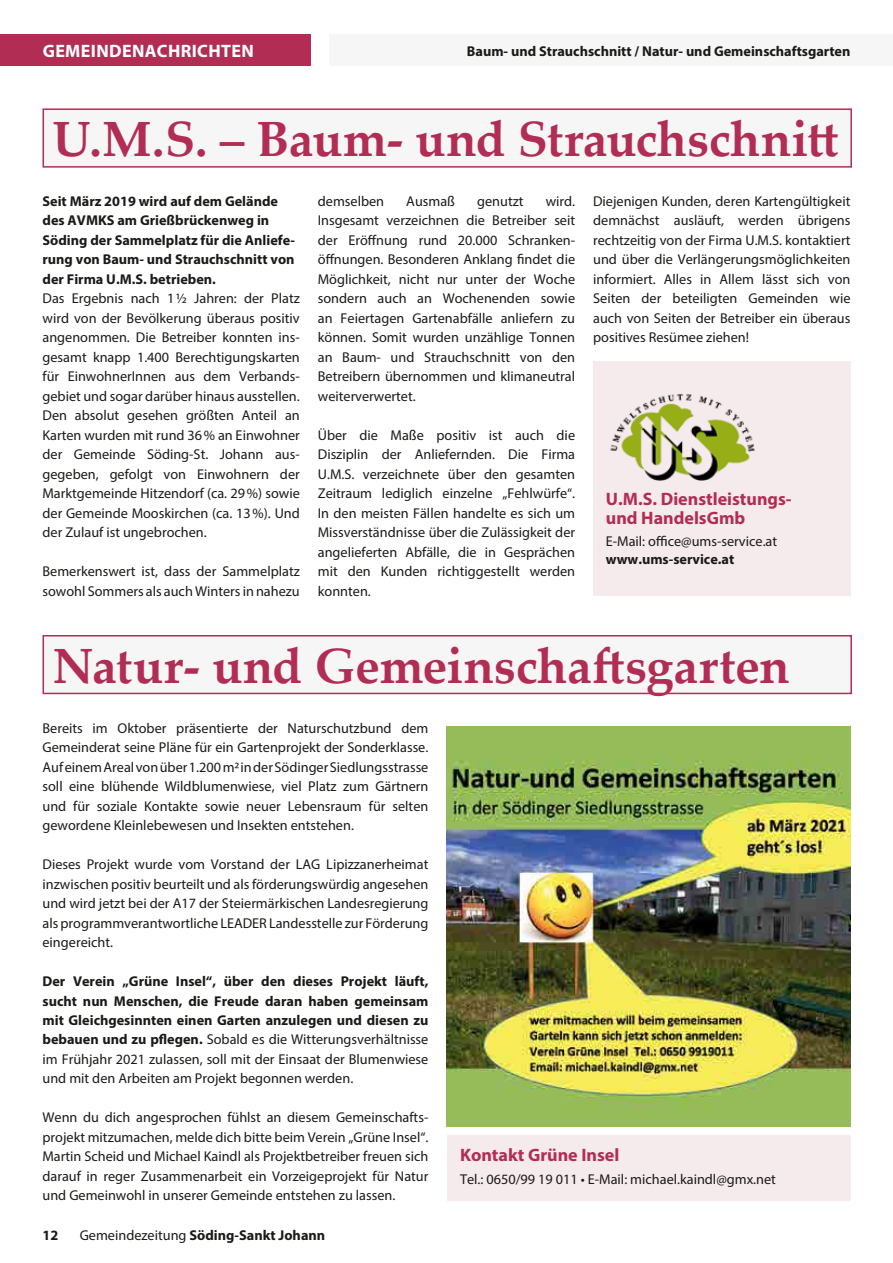
<style>
.page{position:relative;width:893px;height:1263px;background:#fff}
.page>*{position:absolute;margin:0;border:0;box-sizing:border-box;transform-origin:0 0}
.t1{font:700 49.5px "Palatino Linotype";letter-spacing:-.005em;color:#b22d54}
.t2{font:700 18px/19.5px "Myriad Pro";color:#b22d54}
.t3{font:700 18px "Myriad Pro";letter-spacing:.02em;color:#fff}
.t4{font:14.25px/19.5px "Myriad Pro";color:#1a1a18;text-align:justify}
.t5{font:700 14.25px/19.5px "Myriad Pro";color:#1a1a18}
.s1{font-weight:400}
</style>
<div class="page">
<div style="left:329px;top:34px;width:564px;height:32px;background:#f6f6f6"></div>
<div style="left:0;top:34px;width:311px;height:32px;background:#b22d54"></div>
<div style="left:43px;top:109px;width:808px;height:58px;background:#f6f6f6"></div>
<div style="left:43px;top:108px;width:809px;height:60px;border:2px solid #b22d54"></div>
<div style="left:593px;top:362px;width:257px;height:234px;background:#f6ebec"></div>
<img style="left:610px;top:393px;width:145px;height:88px">
<div style="left:43px;top:636px;width:808px;height:57px;background:#f6f6f6"></div>
<div style="left:43px;top:635px;width:809px;height:59px;border:2px solid #b22d54"></div>
<div style="left:447px;top:1135px;width:403px;height:65px;background:#f6ebec"></div>
<img style="left:446px;top:726px;width:404px;height:400px">
<p class="t3" style="left:43px;top:39px;width:213px">GEMEINDENACHRICHTEN</p>
<p class="t5" style="left:467px;top:41px;width:385px">Baum- und Strauchschnitt / Natur- und Gemeinschaftsgarten</p>
<h1 class="t1" style="left:53px;top:104px;width:787px">U.M.S. – Baum- und Strauchschnitt</h1>
<p class="t5" style="left:43px;top:191px;width:254px">Seit März 2019 wird auf dem Gelände des AVMKS am Grießbrückenweg in Söding der Sammelplatz für die Anliefe&shy;rung von Baum- und Strauchschnitt von der Firma U.M.S. betrieben.</p>
<p class="t4" style="left:43px;top:289px;width:259px">Das Ergebnis nach 1½ Jahren: der Platz wird von der Bevölkerung überaus positiv angenommen. Die Betreiber konnten ins&shy;gesamt knapp 1.400 Berechtigungskarten für EinwohnerInnen aus dem Verbands&shy;gebiet und sogar darüber hinaus ausstellen.<br>Den absolut gesehen größten Anteil an Karten wurden mit rund 36% an Einwohner der Gemeinde Söding-St. Johann aus&shy;gegeben, gefolgt von Einwohnern der Marktgemeinde Hitzendorf (ca. 29%) sowie der Gemeinde Mooskirchen (ca. 13%). Und der Zulauf ist ungebrochen.</p>
<p class="t4" style="left:43px;top:562px;width:259px">Bemerkenswert ist, dass der Sammelplatz sowohl Sommers als auch Winters in nahezu</p>
<p class="t4" style="left:318px;top:191px;width:68px">demselben</p>
<p class="t4" style="left:406px;top:191px;width:50px">Ausmaß</p>
<p class="t4" style="left:477px;top:191px;width:48px">genutzt</p>
<p class="t4" style="left:593px;top:191px;width:259px">Diejenigen Kunden, deren Kartengültigkeit demnächst ausläuft, werden übrigens rechtzeitig von der Firma U.M.S. kontaktiert und über die Verlängerungsmöglichkeiten informiert. Alles in Allem lässt sich von Seiten der beteiligten Gemeinden wie auch von Seiten der Betreiber ein überaus positives Resümee ziehen!</p>
<p class="t4" style="left:318px;top:191px;width:259px;text-indent:228px">wird.<br>Insgesamt verzeichnen die Betreiber seit der Eröffnung rund 20.000 Schranken&shy;öffnungen. Besonderen Anklang findet die Möglichkeit, nicht nur unter der Woche sondern auch an Wochenenden sowie an Feiertagen Gartenabfälle anliefern zu können. Somit wurden unzählige Tonnen an Baum- und Strauchschnitt von den Betreibern übernommen und klimaneutral weiterverwertet.</p>
<p class="t4" style="left:318px;top:425px;width:259px">Über die Maße positiv ist auch die Disziplin der Anliefernden. Die Firma U.M.S. verzeichnete über den gesamten Zeitraum lediglich einzelne „Fehlwürfe“.<br>In den meisten Fällen handelte es sich um Missverständnisse über die Zulässigkeit der angelieferten Abfälle, die in Gesprächen mit den Kunden richtiggestellt werden konnten.</p>
<p class="t2" style="left:606px;top:488px;width:187px">U.M.S. Dienstleistungs&shy;und HandelsGmb</p>
<p class="t4" style="left:606px;top:532px;width:173px">E-Mail: office@ums-service.at</p>
<p class="t5" style="left:606px;top:548px;width:130px">www.ums-service.at</p>
<h1 class="t1" style="left:53px;top:631px;width:739px">Natur- und Gemeinschaftsgarten</h1>
<p class="t4" style="left:43px;top:718px;width:387px">Bereits im Oktober präsentierte der Naturschutzbund dem Gemeinderat seine Pläne für ein Gartenprojekt der Sonderklasse.<br>Auf einem Areal von über 1.200m2 in der Södinger Siedlungsstrasse soll eine blühende Wildblumenwiese, viel Platz zum Gärtnern und für soziale Kontakte sowie neuer Lebensraum für selten gewordene Kleinlebewesen und Insekten entstehen.</p>
<p class="t4" style="left:43px;top:854px;width:387px">Dieses Projekt wurde vom Vorstand der LAG Lipizzanerheimat inzwischen positiv beurteilt und als förderungswürdig angesehen und wird jetzt bei der A17 der Steiermärkischen Landesregierung als programmverantwortliche LEADER Landesstelle zur Förderung eingereicht.</p>
<p class="t5" style="left:43px;top:971px;width:387px;text-align:justify">Der Verein „Grüne Insel“, über den dieses Projekt läuft, sucht nun Menschen, die Freude daran haben gemeinsam mit Gleichgesinnten einen Garten anzulegen und diesen zu bebauen und zu pflegen. <span class="s1">Sobald es die Witterungsverhältnisse im Frühjahr 2021 zulassen, soll mit der Einsaat der Blumenwiese und mit den Arbeiten am Projekt begonnen werden.</span></p>
<p class="t4" style="left:43px;top:1108px;width:387px">Wenn du dich angesprochen fühlst an diesem Gemeinschafts&shy;projekt mitzumachen, melde dich bitte beim Verein „Grüne Insel“.<br>Martin Scheid und Michael Kaindl als Projektbetreiber freuen sich darauf in reger Zusammenarbeit ein Vorzeigeprojekt für Natur und Gemeinwohl in unserer Gemeinde entstehen zu lassen.</p>
<p class="t2" style="left:460px;top:1145px;width:161px">Kontakt Grüne Insel</p>
<p class="t4" style="left:460px;top:1169px;width:317px">Tel.: 0650/99 19 011 • E-Mail: michael.kaindl@gmx.net</p>
<p class="t5" style="left:43px;top:1224px;width:17px">12</p>
<p class="t5" style="left:80px;top:1224px;width:247px"><span class="s1">Gemeindezeitung</span> Söding-Sankt Johann</p>
</div>
